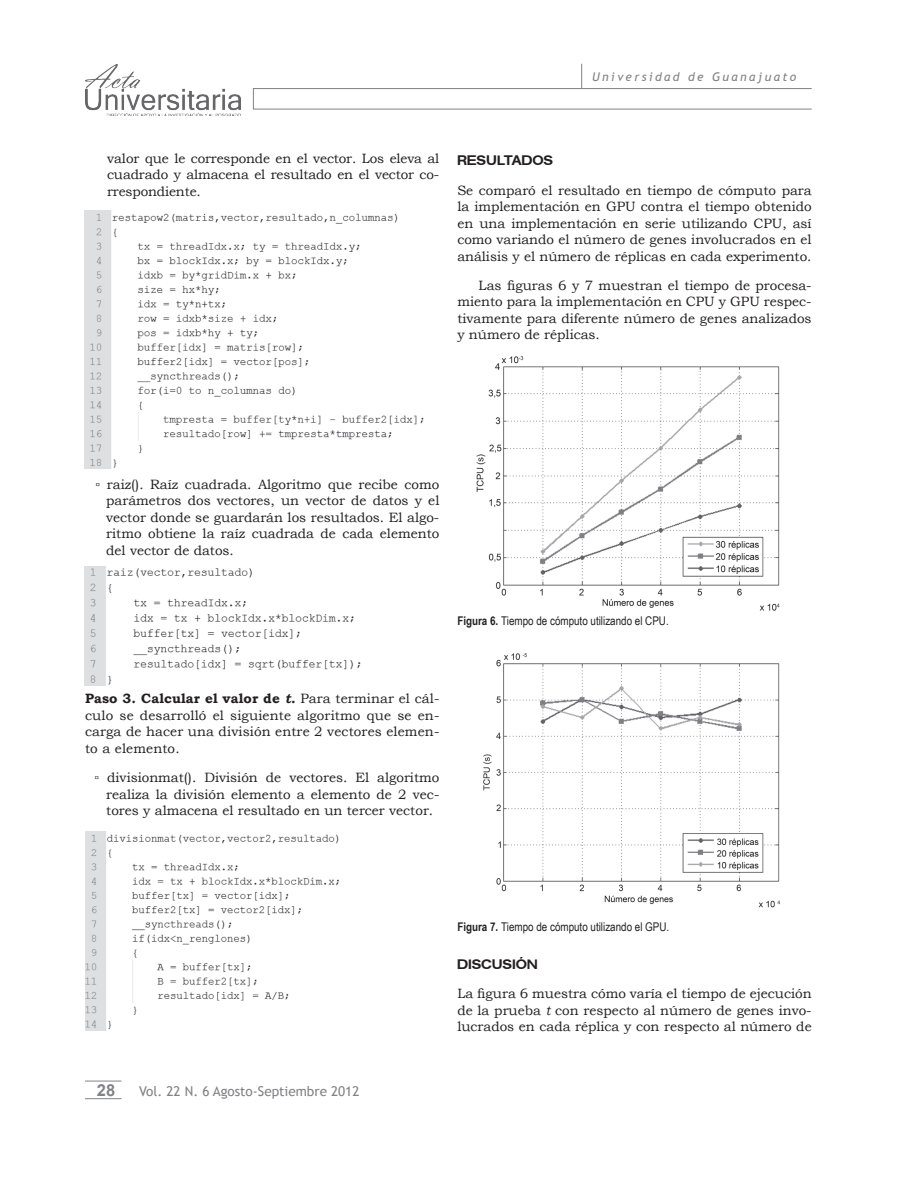
<style>
.page{position:relative;width:918px;height:1188px;background:#fff}
.page>*{position:absolute;margin:0;border:0;box-sizing:border-box;transform-origin:0 0}
.t1{font:700 16.5px "Arial";color:#808285}
.texto{font:13.5px/16.5px "Bookman Old Style";color:#231f20;text-align:justify}
.texto_2{font:13.5px/16.5px "Bookman Old Style";color:#231f20;text-align:justify}
.t2{font:13.5px "Trebuchet MS";color:#808285}
.subtitulo{font:13.5px "Agent Ext Med DB Normal";color:#231f20}
.pie_figura{font:12px "Arial Narrow";color:#231f20}
.t3{font:italic 12px "Trebuchet MS";letter-spacing:.2em;color:#808285}
.s1{font-weight:700}
.s2{font-weight:700;font-style:italic}
.s3{font-style:italic}
</style>
<div class="page">
<div style="left:253px;top:88px;width:559px;height:21px;border:1px solid #808285"></div>
<svg style="left:581px;top:64px;width:1px;height:25px"></svg>
<hr style="left:85px;top:1081px;width:37px;height:1px;background:#808285">
<hr style="left:85px;top:1098px;width:37px;height:1px;background:#808285">
<img style="left:85px;top:65px;width:155px;height:51px">
<img style="left:85px;top:210px;width:339px;height:259px">
<img style="left:85px;top:567px;width:276px;height:118px">
<img style="left:85px;top:831px;width:254px;height:200px">
<img style="left:476px;top:356px;width:304px;height:255px">
<img style="left:483px;top:653px;width:297px;height:255px">
<p class="t3" style="left:592px;top:70px;width:206px">Universidad de Guanajuato</p>
<p class="texto" style="left:107px;top:150px;width:334px">valor que le corresponde en el vector. Los eleva al cuadrado y almacena el resultado en el vector co&shy;rrespondiente.</p>
<p class="subtitulo" style="left:457px;top:153px;width:98px">RESULTADOS</p>
<p class="texto_2" style="left:457px;top:182px;width:356px">Se comparó el resultado en tiempo de cómputo para la implementación en GPU contra el tiempo obtenido en una implementación en serie utilizando CPU, así como variando el número de genes involucrados en el análisis y el número de réplicas en cada experimento.</p>
<p class="texto" style="left:457px;top:277px;width:356px;text-indent:21px">Las figuras 6 y 7 muestran el tiempo de procesa&shy;miento para la implementación en CPU y GPU respec&shy;tivamente para diferente número de genes analizados y número de réplicas.</p>
<p class="texto" style="left:106px;top:476px;width:335px;text-indent:-11px">▫ raiz(). Raíz cuadrada. Algoritmo que recibe como parámetros dos vectores, un vector de datos y el vector donde se guardarán los resultados. El algo&shy;ritmo obtiene la raíz cuadrada de cada elemento del vector de datos.</p>
<p class="pie_figura" style="left:457px;top:612px;width:213px"><span class="s1">Figura 6.</span> Tiempo de cómputo utilizando el CPU.</p>
<p class="texto" style="left:85px;top:690px;width:356px"><span class="s1">Paso 3. Calcular el valor de</span> <span class="s2">t</span><span class="s1">.</span> Para terminar el cál&shy;culo se desarrolló el siguiente algoritmo que se en&shy;carga de hacer una división entre 2 vectores elemen&shy;to a elemento.</p>
<p class="texto" style="left:106px;top:769px;width:335px;text-indent:-12px">▫ divisionmat(). División de vectores. El algoritmo realiza la división elemento a elemento de 2 vec&shy;tores y almacena el resultado en un tercer vector.</p>
<p class="t1" style="left:97px;top:1079px;width:20px">28</p>
<p class="t2" style="left:139px;top:1083px;width:222px">Vol. 22 N. 6 Agosto-Septiembre 2012</p>
<p class="pie_figura" style="left:457px;top:918px;width:213px"><span class="s1">Figura 7.</span> Tiempo de cómputo utilizando el GPU.</p>
<p class="subtitulo" style="left:457px;top:956px;width:82px">DISCUSIÓN</p>
<p class="texto_2" style="left:457px;top:985px;width:356px">La figura 6 muestra cómo varía el tiempo de ejecución de la prueba <span class="s3">t</span> con respecto al número de genes invo&shy;lucrados en cada réplica y con respecto al número de</p>
</div>
